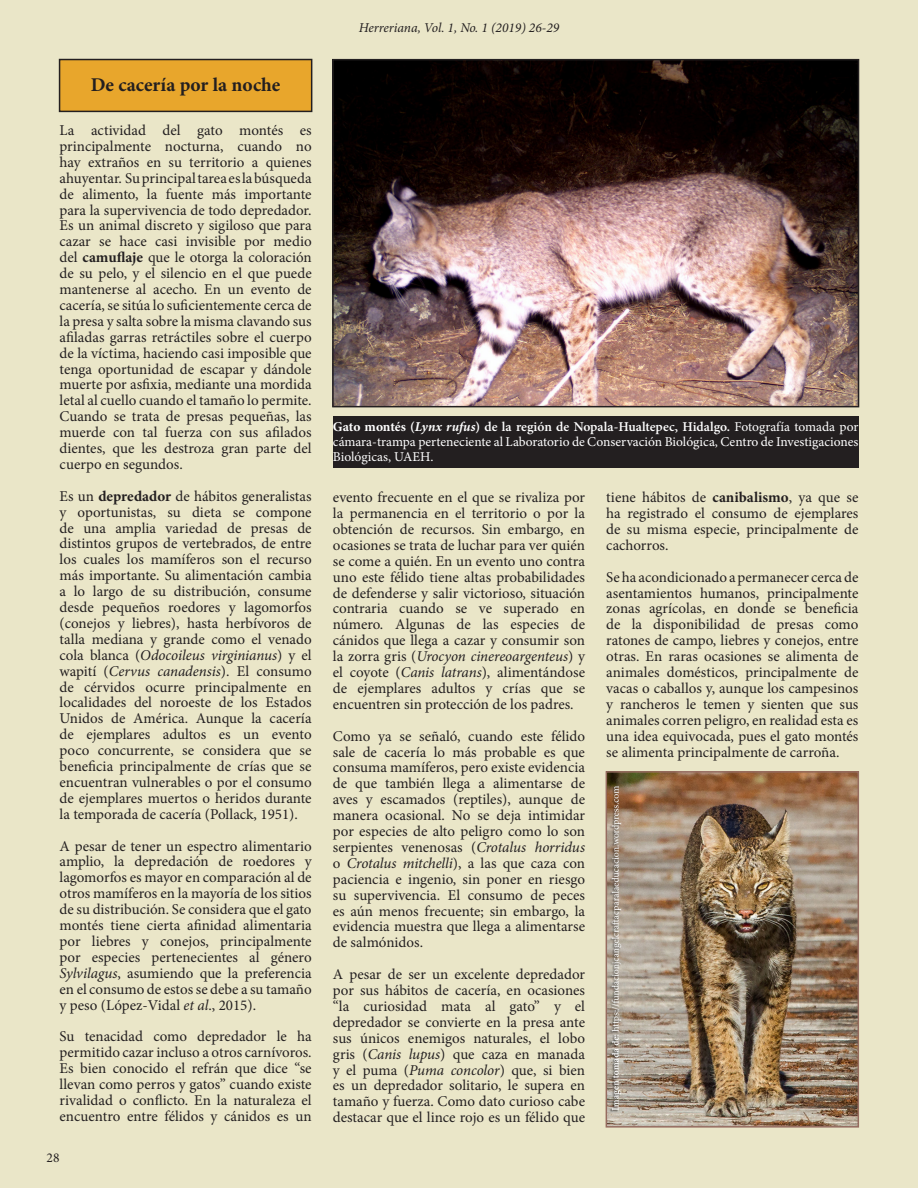
<style>
.page{position:relative;width:918px;height:1188px;background:#eae6c8}
.page>*{position:absolute;margin:0;border:0;box-sizing:border-box;transform-origin:0 0}
.Subtítulos{font:700 19.5px "Minion Pro";color:#231f20}
.Cuerpo_del_texto{font:15px/15.9px "Minion Pro";color:#231f20;text-align:justify}
.Subtítulos-2{font:13.5px/15px "Minion Pro";color:#fff;text-align:justify}
.Subtítulos-3{font:italic 13.5px "Minion Pro";color:#231f20}
.t1{font:13.5px "Minion Pro";color:#231f20}
.s1{font-weight:700}
.s2{font-style:italic}
.s3{font-weight:700;font-style:italic}
.s4{font-weight:600}
</style>
<div class="page">
<img style="left:335px;top:62px;width:521px;height:342px">
<div style="left:332px;top:59px;width:527px;height:348px;border:2px solid #231f20"></div>
<div style="left:333px;top:416px;width:525px;height:52px;background:#231f20"></div>
<img style="left:609px;top:774px;width:247px;height:351px">
<div style="left:606px;top:771px;width:253px;height:357px;border:2px solid #966c60"></div>
<div style="left:60px;top:60px;width:252px;height:51px;background:#e8a62c"></div>
<div style="left:59px;top:59px;width:253px;height:53px;border:2px solid #231f20"></div>
<p class="Subtítulos" style="left:91px;top:71px;width:191px">De cacería por la noche</p>
<p class="Cuerpo_del_texto" style="left:60px;top:122px;width:254px">La actividad del gato montés es principalmente nocturna, cuando no hay extraños en su territorio a quienes ahuyentar. Su principal tarea es la búsqueda de alimento, la fuente más importante para la supervivencia de todo depredador.<br>Es un animal discreto y sigiloso que para cazar se hace casi invisible por medio del <span class="s1">camuflaje</span> que le otorga la coloración de su pelo, y el silencio en el que puede mantenerse al acecho. En un evento de cacería, se sitúa lo suficientemente cerca de la presa y salta sobre la misma clavando sus afiladas garras retráctiles sobre el cuerpo de la víctima, haciendo casi imposible que tenga oportunidad de escapar y dándole muerte por asfixia, mediante una mordida letal al cuello cuando el tamaño lo permite.<br>Cuando se trata de presas pequeñas, las muerde con tal fuerza con sus afilados dientes, que les destroza gran parte del cuerpo en segundos.</p>
<p class="Cuerpo_del_texto" style="left:60px;top:488px;width:254px">Es un <span class="s1">depredador</span> de hábitos generalistas y oportunistas, su dieta se compone de una amplia variedad de presas de distintos grupos de vertebrados, de entre los cuales los mamíferos son el recurso más importante. Su alimentación cambia a lo largo de su distribución, consume desde pequeños roedores y lagomorfos (conejos y liebres), hasta herbívoros de talla mediana y grande como el venado cola blanca (<span class="s2">Odocoileus virginianus</span>) y el wapití (<span class="s2">Cervus canadensis</span>). El consumo de cérvidos ocurre principalmente en localidades del noroeste de los Estados Unidos de América. Aunque la cacería de ejemplares adultos es un evento poco concurrente, se considera que se beneficia principalmente de crías que se encuentran vulnerables o por el consumo de ejemplares muertos o heridos durante la temporada de cacería (Pollack, 1951).</p>
<p class="Cuerpo_del_texto" style="left:60px;top:838px;width:254px">A pesar de tener un espectro alimentario amplio, la depredación de roedores y lagomorfos es mayor en comparación al de otros mamíferos en la mayoría de los sitios de su distribución. Se considera que el gato montés tiene cierta afinidad alimentaria por liebres y conejos, principalmente por especies pertenecientes al género <span class="s2">Sylvilagus</span>, asumiendo que la preferencia en el consumo de estos se debe a su tamaño y peso (López-Vidal <span class="s2">et al</span>., 2015).</p>
<p class="Cuerpo_del_texto" style="left:60px;top:1029px;width:254px">Su tenacidad como depredador le ha permitido cazar incluso a otros carnívoros.<br>Es bien conocido el refrán que dice “se llevan como perros y gatos” cuando existe rivalidad o conflicto. En la naturaleza el encuentro entre félidos y cánidos es un</p>
<p class="t1" style="left:47px;top:1149px;width:14px">28</p>
<p class="Subtítulos-3" style="left:359px;top:19px;width:202px">Herreriana, Vol. 1, No. 1 (2019) 26-29</p>
<p class="Subtítulos-2" style="left:333px;top:420px;width:527px"><span class="s1">Gato montés (</span><span class="s3">Lynx rufus</span><span class="s1">)</span> <span class="s4">de la región de Nopala-Hualtepec, Hidalgo.</span> Fotografía tomada por cámara-trampa perteneciente al Laboratorio de Conservación Biológica, Centro de Investigaciones Biológicas, UAEH.</p>
<p class="Cuerpo_del_texto" style="left:333px;top:489px;width:254px">evento frecuente en el que se rivaliza por la permanencia en el territorio o por la obtención de recursos. Sin embargo, en ocasiones se trata de luchar para ver quién se come a quién. En un evento uno contra uno este félido tiene altas probabilidades de defenderse y salir victorioso, situación contraria cuando se ve superado en número. Algunas de las especies de cánidos que llega a cazar y consumir son la zorra gris (<span class="s2">Urocyon cinereoargenteus</span>) y el coyote (<span class="s2">Canis latrans</span>), alimentándose de ejemplares adultos y crías que se encuentren sin protección de los padres.</p>
<p class="Cuerpo_del_texto" style="left:333px;top:728px;width:254px">Como ya se señaló, cuando este félido sale de cacería lo más probable es que consuma mamíferos, pero existe evidencia de que también llega a alimentarse de aves y escamados (reptiles), aunque de manera ocasional. No se deja intimidar por especies de alto peligro como lo son serpientes venenosas (<span class="s2">Crotalus horridus </span>o <span class="s2">Crotalus mitchelli</span>), a las que caza con paciencia e ingenio, sin poner en riesgo su supervivencia. El consumo de peces es aún menos frecuente; sin embargo, la evidencia muestra que llega a alimentarse de salmónidos.</p>
<p class="Cuerpo_del_texto" style="left:333px;top:966px;width:254px">A pesar de ser un excelente depredador por sus hábitos de cacería, en ocasiones “la curiosidad mata al gato” y el depredador se convierte en la presa ante sus únicos enemigos naturales, el lobo gris (<span class="s2">Canis lupus</span>) que caza en manada y el puma (<span class="s2">Puma concolor</span>) que, si bien es un depredador solitario, le supera en tamaño y fuerza. Como dato curioso cabe destacar que el lince rojo es un félido que</p>
<p class="Cuerpo_del_texto" style="left:606px;top:489px;width:254px">tiene hábitos de <span class="s1">canibalismo</span>, ya que se ha registrado el consumo de ejemplares de su misma especie, principalmente de cachorros.</p>
<p class="Cuerpo_del_texto" style="left:606px;top:569px;width:254px">Se ha acondicionado a permanecer cerca de asentamientos humanos, principalmente zonas agrícolas, en donde se beneficia de la disponibilidad de presas como ratones de campo, liebres y conejos, entre otras. En raras ocasiones se alimenta de animales domésticos, principalmente de vacas o caballos y, aunque los campesinos y rancheros le temen y sienten que sus animales corren peligro, en realidad esta es una idea equivocada, pues el gato montés se alimenta principalmente de carroña.</p>
</div>
